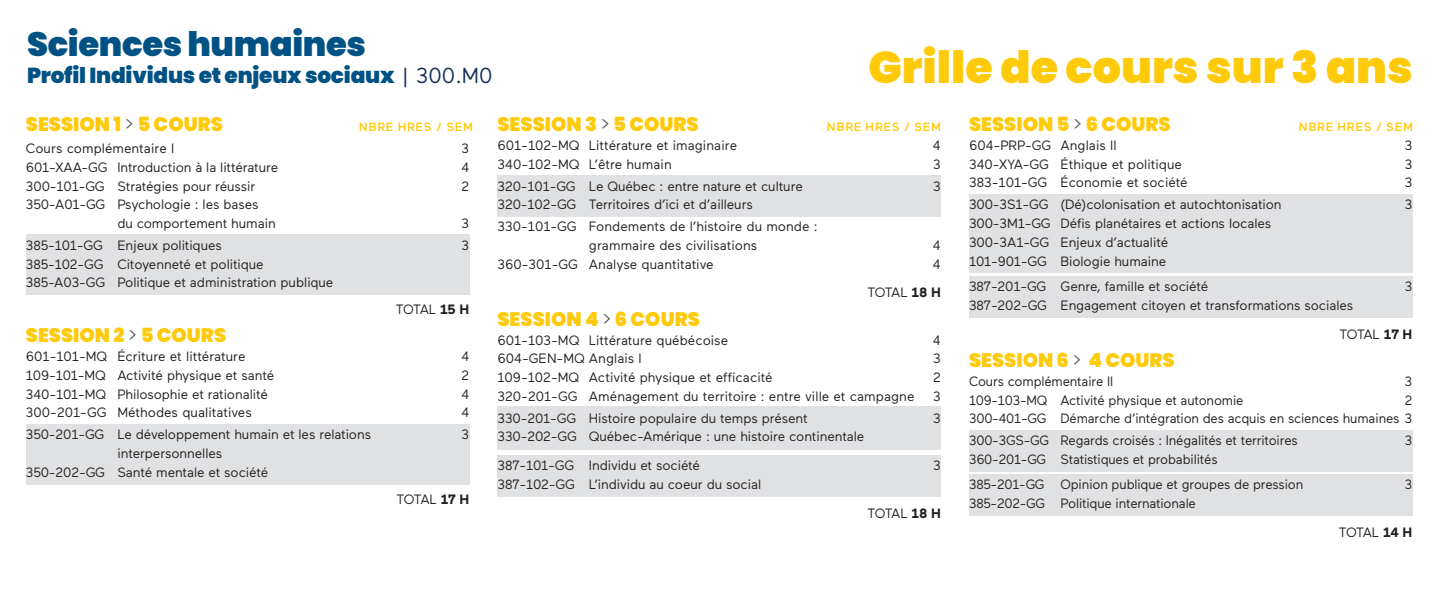
<style>
.page{position:relative;width:1440px;height:594px;background:#fff}
.page>*{position:absolute;margin:0;border:0;box-sizing:border-box;transform-origin:0 0}
.NEW-sous-titres{font:900 44.47px "Poppins";color:#feca0a}
.t1{font:900 33.75px "Poppins";letter-spacing:-.01em;color:#005285}
.t2{font:900 21.67px "Poppins";letter-spacing:-.01em;color:#005285}
.t3{font:900 19.5px "Poppins";color:#feca0a}
.t4{font:13.5px/18.8px "Maax";letter-spacing:-.01em;color:#231f20}
.t5{font:500 11.93px "Maax";letter-spacing:.05em;color:#feca0a}
.s1{font-family:"Maax";font-weight:400;color:#17325b}
.s2{font-weight:300;color:#57585a}
.s3{font-weight:700}
</style>
<div class="page">
<div style="left:26px;top:235px;width:444px;height:60px;background:#e0e1e3"></div>
<div style="left:26px;top:424px;width:444px;height:60px;background:#e0e1e3"></div>
<div style="left:497px;top:175px;width:444px;height:42px;background:#e0e1e3"></div>
<div style="left:497px;top:407px;width:444px;height:43px;background:#e0e1e3"></div>
<div style="left:497px;top:455px;width:444px;height:42px;background:#e0e1e3"></div>
<div style="left:969px;top:194px;width:444px;height:79px;background:#e0e1e3"></div>
<div style="left:969px;top:276px;width:444px;height:41px;background:#e0e1e3"></div>
<div style="left:969px;top:430px;width:444px;height:42px;background:#e0e1e3"></div>
<div style="left:969px;top:474px;width:444px;height:42px;background:#e0e1e3"></div>
<p class="t1" style="left:27px;top:24px;width:341px">Sciences humaines</p>
<p class="t2" style="left:27px;top:63px;width:467px">Profil Individus et enjeux sociaux <span class="s1">| 300.M0</span></p>
<p class="NEW-sous-titres" style="left:868px;top:42px;width:546px">Grille de cours sur 3 ans</p>
<p class="t3" style="left:497px;top:113px;width:203px">SESSION 3 <span class="s2">&gt;</span> 5 COURS</p>
<p class="t4" style="left:497px;top:136px;width:241px">601-102-MQ Littérature et imaginaire</p>
<p class="t4" style="left:933px;top:136px;width:9px">4</p>
<p class="t4" style="left:497px;top:155px;width:176px">340-102-MQ L’être humain</p>
<p class="t4" style="left:933px;top:155px;width:9px">3</p>
<p class="t4" style="left:497px;top:177px;width:307px">320-101-GG Le Québec : entre nature et culture</p>
<p class="t4" style="left:933px;top:177px;width:9px">3</p>
<p class="t4" style="left:497px;top:195px;width:257px">320-102-GG Territoires d’ici et d’ailleurs</p>
<p class="t4" style="left:589px;top:218px;width:230px;text-indent:-92px">330-101-GG Fondements de l’histoire du monde : grammaire des civilisations</p>
<p class="t3" style="left:969px;top:113px;width:203px">SESSION 5 <span class="s2">&gt;</span> 6 COURS</p>
<p class="t4" style="left:969px;top:136px;width:149px">604-PRP-GG Anglais II</p>
<p class="t4" style="left:1405px;top:136px;width:9px">3</p>
<p class="t4" style="left:969px;top:155px;width:215px">340-XYA-GG Éthique et politique</p>
<p class="t4" style="left:1405px;top:155px;width:9px">3</p>
<p class="t4" style="left:969px;top:174px;width:220px">383-101-GG Économie et société</p>
<p class="t4" style="left:1405px;top:174px;width:9px">3</p>
<p class="t4" style="left:969px;top:195px;width:314px">300-3S1-GG (Dé)colonisation et autochtonisation</p>
<p class="t4" style="left:1405px;top:195px;width:9px">3</p>
<p class="t4" style="left:969px;top:214px;width:304px">300-3M1-GG Défis planétaires et actions locales<br>300-3A1-GG Enjeux d’actualité<br>101-901-GG Biologie humaine</p>
<p class="t4" style="left:969px;top:277px;width:241px">387-201-GG Genre, famille et société</p>
<p class="t4" style="left:1405px;top:277px;width:9px">3</p>
<p class="t4" style="left:969px;top:296px;width:386px">387-202-GG Engagement citoyen et transformations sociales</p>
<p class="t4" style="left:1340px;top:325px;width:74px">TOTAL <span class="s3">17 H</span></p>
<p class="t3" style="left:969px;top:349px;width:207px">SESSION 6 <span class="s2">&gt;</span> 4 COURS</p>
<p class="t4" style="left:969px;top:372px;width:146px">Cours complémentaire II</p>
<p class="t4" style="left:1405px;top:372px;width:9px">3</p>
<p class="t4" style="left:969px;top:391px;width:276px">109-103-MQ Activité physique et autonomie</p>
<p class="t3" style="left:26px;top:113px;width:199px">SESSION 1 <span class="s2">&gt;</span> 5 COURS</p>
<p class="t4" style="left:26px;top:139px;width:150px">Cours complémentaire I</p>
<p class="t4" style="left:462px;top:139px;width:9px">3</p>
<p class="t4" style="left:26px;top:158px;width:254px">601-XAA-GG Introduction à la littérature</p>
<p class="t4" style="left:461px;top:158px;width:9px">4</p>
<p class="t4" style="left:26px;top:177px;width:231px">300-101-GG Stratégies pour réussir</p>
<p class="t4" style="left:462px;top:177px;width:9px">2</p>
<p class="t4" style="left:117px;top:195px;width:160px;text-indent:-92px">350-A01-GG Psychologie : les bases du comportement humain</p>
<p class="t5" style="left:359px;top:120px;width:116px">NBRE HRES / SEM</p>
<p class="t5" style="left:827px;top:120px;width:116px">NBRE HRES / SEM</p>
<p class="t5" style="left:1299px;top:120px;width:116px">NBRE HRES / SEM</p>
<p class="t4" style="left:462px;top:214px;width:9px">3</p>
<p class="t4" style="left:26px;top:236px;width:198px">385-101-GG Enjeux politiques</p>
<p class="t4" style="left:462px;top:236px;width:9px">3</p>
<p class="t4" style="left:26px;top:255px;width:309px">385-102-GG Citoyenneté et politique<br>385-A03-GG Politique et administration publique</p>
<p class="t4" style="left:396px;top:300px;width:75px">TOTAL <span class="s3">15 H</span></p>
<p class="t3" style="left:26px;top:324px;width:202px">SESSION 2 <span class="s2">&gt;</span> 5 COURS</p>
<p class="t4" style="left:26px;top:347px;width:221px">601-101-MQ Écriture et littérature</p>
<p class="t4" style="left:461px;top:347px;width:9px">4</p>
<p class="t4" style="left:26px;top:366px;width:250px">109-101-MQ Activité physique et santé</p>
<p class="t4" style="left:462px;top:366px;width:9px">2</p>
<p class="t4" style="left:26px;top:385px;width:244px">340-101-MQ Philosophie et rationalité</p>
<p class="t4" style="left:461px;top:385px;width:9px">4</p>
<p class="t4" style="left:26px;top:404px;width:228px">300-201-GG Méthodes qualitatives</p>
<p class="t4" style="left:461px;top:404px;width:9px">4</p>
<p class="t4" style="left:26px;top:425px;width:347px">350-201-GG Le développement humain et les relations</p>
<p class="t4" style="left:462px;top:425px;width:9px">3</p>
<p class="t4" style="left:26px;top:444px;width:244px;text-indent:92px">interpersonnelles<br>350-202-GG Santé mentale et société</p>
<p class="t4" style="left:397px;top:490px;width:74px">TOTAL <span class="s3">17 H</span></p>
<p class="t4" style="left:933px;top:236px;width:9px">4</p>
<p class="t4" style="left:497px;top:255px;width:218px">360-301-GG Analyse quantitative</p>
<p class="t4" style="left:933px;top:255px;width:9px">4</p>
<p class="t4" style="left:867px;top:284px;width:75px">TOTAL <span class="s3">18 H</span></p>
<p class="t3" style="left:497px;top:308px;width:204px">SESSION 4 <span class="s2">&gt;</span> 6 COURS</p>
<p class="t4" style="left:497px;top:331px;width:232px">601-103-MQ Littérature québécoise</p>
<p class="t4" style="left:933px;top:331px;width:9px">4</p>
<p class="t4" style="left:497px;top:350px;width:146px">604-GEN-MQ Anglais I</p>
<p class="t4" style="left:933px;top:350px;width:9px">3</p>
<p class="t4" style="left:497px;top:368px;width:277px">109-102-MQ Activité physique et efficacité</p>
<p class="t4" style="left:933px;top:368px;width:9px">2</p>
<p class="t4" style="left:497px;top:387px;width:419px">320-201-GG Aménagement du territoire : entre ville et campagne</p>
<p class="t4" style="left:933px;top:387px;width:9px">3</p>
<p class="t4" style="left:497px;top:409px;width:312px">330-201-GG Histoire populaire du temps présent</p>
<p class="t4" style="left:933px;top:409px;width:9px">3</p>
<p class="t4" style="left:497px;top:428px;width:368px">330-202-GG Québec-Amérique : une histoire continentale</p>
<p class="t4" style="left:497px;top:456px;width:204px">387-101-GG Individu et société</p>
<p class="t4" style="left:933px;top:456px;width:9px">3</p>
<p class="t4" style="left:497px;top:475px;width:265px">387-102-GG L’individu au coeur du social</p>
<p class="t4" style="left:867px;top:504px;width:75px">TOTAL <span class="s3">18 H</span></p>
<p class="t4" style="left:969px;top:391px;width:445px;text-align:right">2<br>300-401-GG Démarche d’intégration des acquis en sciences humaines 3</p>
<p class="t4" style="left:969px;top:431px;width:330px">300-3GS-GG Regards croisés : Inégalités et territoires</p>
<p class="t4" style="left:1405px;top:431px;width:9px">3</p>
<p class="t4" style="left:969px;top:450px;width:250px">360-201-GG Statistiques et probabilités</p>
<p class="t4" style="left:969px;top:476px;width:336px">385-201-GG Opinion publique et groupes de pression</p>
<p class="t4" style="left:1405px;top:476px;width:9px">3</p>
<p class="t4" style="left:969px;top:494px;width:228px">385-202-GG Politique internationale</p>
<p class="t4" style="left:1339px;top:523px;width:75px">TOTAL <span class="s3">14 H</span></p>
</div>
